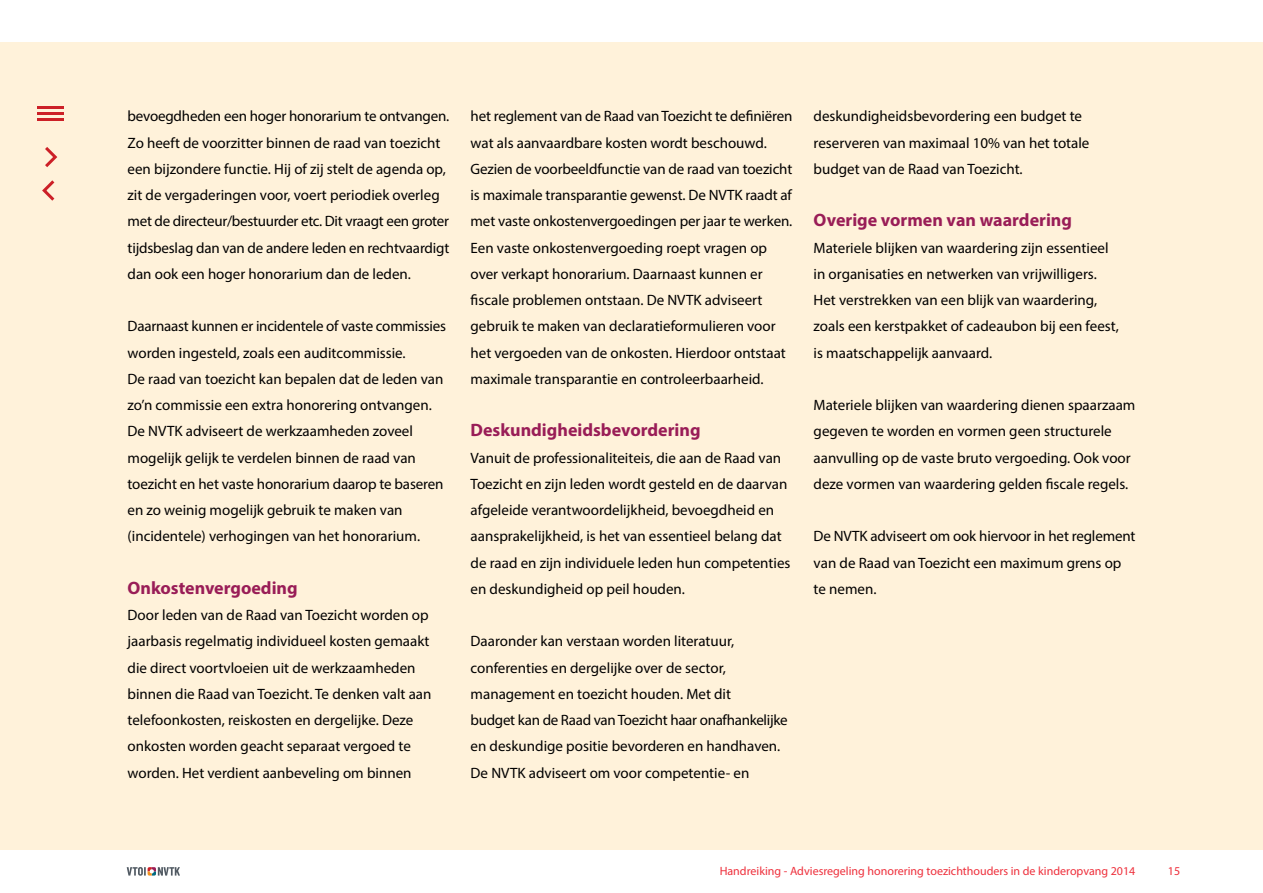
<style>
.page{position:relative;width:1263px;height:893px;background:#fff}
.page>*{position:absolute;margin:0;border:0;box-sizing:border-box;transform-origin:0 0}
.t1{font:700 18px "Myriad Pro";color:#991d57}
.t2{font:15px/26.2px "Myriad Pro";color:#000}
.t3{font:12px "Myriad Pro";color:#ee303c}
</style>
<div class="page">
<div style="left:0;top:43px;width:1263px;height:808px;background:#fff2da"></div>
<div style="left:0;top:850px;width:1263px;height:43px;background:#fff"></div>
<svg style="left:127px;top:867px;width:53px;height:9px"></svg>
<hr style="left:38px;top:106px;width:26px;height:3px;background:#cc2027">
<hr style="left:38px;top:112px;width:26px;height:3px;background:#cc2027">
<hr style="left:38px;top:118px;width:26px;height:3px;background:#cc2027">
<svg style="left:42px;top:180px;width:13px;height:21px"></svg>
<svg style="left:45px;top:147px;width:13px;height:20px"></svg>
<p class="t2" style="left:128px;top:103px;width:323px">bevoegdheden een hoger honorarium te ontvangen.<br>Zo heeft de voorzitter binnen de raad van toezicht een bijzondere functie. Hij of zij stelt de agenda op, zit de vergaderingen voor, voert periodiek overleg met de directeur/bestuurder etc. Dit vraagt een groter tijdsbeslag dan van de andere leden en rechtvaardigt dan ook een hoger honorarium dan de leden.</p>
<p class="t2" style="left:128px;top:313px;width:320px">Daarnaast kunnen er incidentele of vaste commissies worden ingesteld, zoals een auditcommissie.<br>De raad van toezicht kan bepalen dat de leden van zo’n commissie een extra honorering ontvangen.<br>De NVTK adviseert de werkzaamheden zoveel mogelijk gelijk te verdelen binnen de raad van toezicht en het vaste honorarium daarop te baseren en zo weinig mogelijk gebruik te maken van (incidentele) verhogingen van het honorarium.</p>
<p class="t1" style="left:128px;top:576px;width:172px">Onkostenvergoeding</p>
<p class="t2" style="left:128px;top:602px;width:305px">Door leden van de Raad van Toezicht worden op jaarbasis regelmatig individueel kosten gemaakt die direct voortvloeien uit de werkzaamheden binnen die Raad van Toezicht. Te denken valt aan telefoonkosten, reiskosten en dergelijke. Deze onkosten worden geacht separaat vergoed te worden. Het verdient aanbeveling om binnen</p>
<p class="t2" style="left:471px;top:103px;width:323px">het reglement van de Raad van Toezicht te definiëren wat als aanvaardbare kosten wordt beschouwd.<br>Gezien de voorbeeldfunctie van de raad van toezicht is maximale transparantie gewenst. De NVTK raadt af met vaste onkostenvergoedingen per jaar te werken.<br>Een vaste onkostenvergoeding roept vragen op over verkapt honorarium. Daarnaast kunnen er fiscale problemen ontstaan. De NVTK adviseert gebruik te maken van declaratieformulieren voor het vergoeden van de onkosten. Hierdoor ontstaat maximale transparantie en controleerbaarheid.</p>
<p class="t1" style="left:471px;top:418px;width:232px">Deskundigheidsbevordering</p>
<p class="t2" style="left:471px;top:444px;width:321px">Vanuit de professionaliteiteis, die aan de Raad van Toezicht en zijn leden wordt gesteld en de daarvan afgeleide verantwoordelijkheid, bevoegdheid en aansprakelijkheid, is het van essentieel belang dat de raad en zijn individuele leden hun competenties en deskundigheid op peil houden.</p>
<p class="t2" style="left:471px;top:628px;width:319px">Daaronder kan verstaan worden literatuur, conferenties en dergelijke over de sector, management en toezicht houden. Met dit<br>budget kan de Raad van Toezicht haar onafhankelijke en deskundige positie bevorderen en handhaven.<br>De NVTK adviseert om voor competentie- en</p>
<p class="t2" style="left:814px;top:103px;width:277px">deskundigheidsbevordering een budget te reserveren van maximaal 10% van het totale budget van de Raad van Toezicht.</p>
<p class="t1" style="left:814px;top:208px;width:260px">Overige vormen van waardering</p>
<p class="t2" style="left:814px;top:234px;width:307px">Materiele blijken van waardering zijn essentieel in organisaties en netwerken van vrijwilligers.<br>Het verstrekken van een blijk van waardering, zoals een kerstpakket of cadeaubon bij een feest, is maatschappelijk aanvaard.</p>
<p class="t2" style="left:814px;top:392px;width:323px">Materiele blijken van waardering dienen spaarzaam gegeven te worden en vormen geen structurele aanvulling op de vaste bruto vergoeding. Ook voor deze vormen van waardering gelden fiscale regels.</p>
<p class="t2" style="left:814px;top:523px;width:323px">De NVTK adviseert om ook hiervoor in het reglement van de Raad van Toezicht een maximum grens op te nemen.</p>
<p class="t3" style="left:720px;top:864px;width:417px">Handreiking - Adviesregeling honorering toezichthouders in de kinderopvang 2014</p>
<p class="t3" style="left:1168px;top:864px;width:14px">15</p>
</div>
